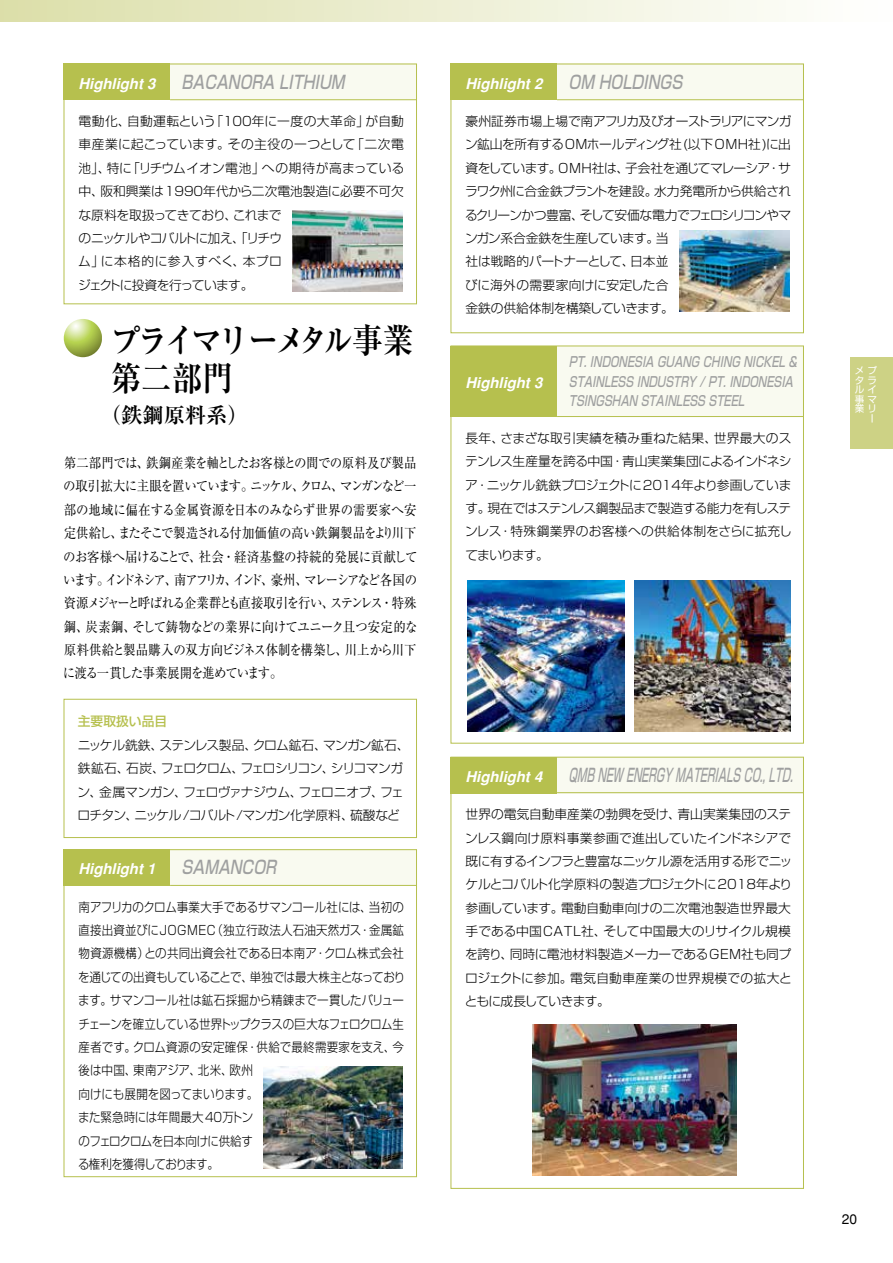
<style>
.page{position:relative;width:893px;height:1263px;background:#fff}
.page>*{position:absolute;margin:0;border:0;box-sizing:border-box;transform-origin:0 0}
.t1{font:700 34.05px/38.2px "Ryumin Pro";letter-spacing:-.12em;color:#000;scale:.9 1}
.t2{font:700 21.3px "Ryumin Pro";color:#000}
.t3{font:italic 500 18px "Shin Go Pro";color:#9fa0a0;scale:.8 1}
.t4{font:italic 500 18px "Shin Go Pro";color:#9fa0a0;scale:.56 1}
.t5{font:italic 700 14.85px "Helvetica";color:#fff}
.t6{font:13.8px/23.4px "Ryumin Pro";letter-spacing:-.075em;color:#000;text-align:justify;scale:.9 1}
.t7{font:italic 500 13.8px/19.2px "Shin Go Pro";color:#9fa0a0;scale:.75 1}
.t8{font:13.8px "Helvetica";color:#000}
.t9{font:300 12.75px/23.4px "Shin Go Pro";letter-spacing:-.02em;color:#000}
.t10{font:300 12.75px/23.4px "Shin Go Pro";letter-spacing:-.02em;color:#000;scale:.9 1}
.t11{font:300 12.75px/23.4px "Shin Go Pro";letter-spacing:-.055em;color:#000}
.t12{font:500 12.75px "Shin Go Pro";color:#b6c04e}
.t13{font:9.6px/9.6px "Shin Go Pro";color:#fff}
</style>
<div class="page">
<div style="left:0;top:0;width:893px;height:21px;background:linear-gradient(to right,#dcdfaa,#fff)"></div>
<svg style="left:64px;top:319px;width:38px;height:38px"></svg>
<div style="left:64px;top:699px;width:353px;height:139px;border:1px solid #b6c04e"></div>
<div style="left:170px;top:64px;width:247px;height:36px;background:#f9faf0"></div>
<div style="left:170px;top:849px;width:247px;height:37px;background:#f9faf0"></div>
<div style="left:557px;top:64px;width:247px;height:36px;background:#f9faf0"></div>
<div style="left:557px;top:346px;width:247px;height:71px;background:#f9faf0"></div>
<div style="left:557px;top:757px;width:247px;height:36px;background:#f9faf0"></div>
<div style="left:64px;top:64px;width:353px;height:240px;border:1px solid #b6c04e"></div>
<div style="left:64px;top:849px;width:353px;height:328px;border:1px solid #b6c04e"></div>
<div style="left:451px;top:64px;width:353px;height:269px;border:1px solid #b6c04e"></div>
<div style="left:64px;top:64px;width:106px;height:36px;background:#b6c04e"></div>
<div style="left:64px;top:849px;width:106px;height:37px;background:#b6c04e"></div>
<div style="left:451px;top:64px;width:106px;height:36px;background:#b6c04e"></div>
<div style="left:451px;top:346px;width:106px;height:71px;background:#b6c04e"></div>
<div style="left:451px;top:757px;width:106px;height:36px;background:#b6c04e"></div>
<hr style="left:170px;top:99px;width:247px;height:1px;background:#b6c04e">
<hr style="left:170px;top:885px;width:247px;height:1px;background:#b6c04e">
<hr style="left:557px;top:99px;width:247px;height:1px;background:#b6c04e">
<hr style="left:557px;top:416px;width:247px;height:1px;background:#b6c04e">
<hr style="left:557px;top:792px;width:247px;height:1px;background:#b6c04e">
<img style="left:292px;top:210px;width:111px;height:81px">
<img style="left:263px;top:1067px;width:140px;height:101px">
<img style="left:532px;top:1025px;width:204px;height:151px">
<img style="left:679px;top:231px;width:111px;height:81px">
<img style="left:468px;top:580px;width:156px;height:151px">
<img style="left:634px;top:580px;width:157px;height:151px">
<div style="left:850px;top:357px;width:43px;height:92px;background:#cdd285"></div>
<p class="t5" style="left:78px;top:75px;width:78px">Highlight 3</p>
<h3 class="t3" style="left:182px;top:67px;width:211px">BACANORA LITHIUM</h3>
<p class="t9" style="left:78px;top:108px;width:328px">電動化、自動運転という「100年に一度の大革命」が自動車産業に起こっています。その主役の一つとして「二次電池」、特に「リチウムイオン電池」への期待が高まっている中、阪和興業は1990年代から二次電池製造に必要不可欠な原料を取扱ってきており、これまで<br>のニッケルやコバルトに加え、「リチウ<br>ム」に本格的に参入すべく、本プロ<br>ジェクトに投資を行っています。</p>
<h1 class="t1" style="left:111px;top:319px;width:338px">プライマリーメタル事業第二部門</h1>
<h2 class="t2" style="left:100px;top:398px;width:150px">（鉄鋼原料系）</h2>
<p class="t6" style="left:63px;top:450px;width:396px">第二部門では、鉄鋼産業を軸としたお客様との間での原料及び製品の取引拡大に主眼を置いています。ニッケル、クロム、マンガンなど一部の地域に偏在する金属資源を日本のみならず世界の需要家へ安定供給し、またそこで製造される付加価値の高い鉄鋼製品をより川下のお客様へ届けることで、社会・経済基盤の持続的発展に貢献しています。インドネシア、南アフリカ、インド、豪州、マレーシアなど各国の資源メジャーと呼ばれる企業群とも直接取引を行い、ステンレス・特殊鋼、炭素鋼、そして鋳物などの業界に向けてユニーク且つ安定的な原料供給と製品購入の双方向ビジネス体制を構築し、川上から川下に渡る一貫した事業展開を進めています。</p>
<p class="t12" style="left:78px;top:711px;width:91px">主要取扱い品目</p>
<p class="t11" style="left:77px;top:732px;width:334px">ニッケル銑鉄、ステンレス製品、クロム鉱石、マンガン鉱石、鉄鉱石、石炭、フェロクロム、フェロシリコン、シリコマンガン、金属マンガン、フェロヴァナジウム、フェロニオブ、フェロチタン、ニッケル/コバルト/マンガン化学原料、硫酸など</p>
<p class="t5" style="left:78px;top:860px;width:78px">Highlight 1</p>
<h3 class="t3" style="left:182px;top:853px;width:125px">SAMANCOR</h3>
<p class="t10" style="left:78px;top:894px;width:365px">南アフリカのクロム事業大手であるサマンコール社には、当初の直接出資並びにJOGMEC（独立行政法人石油天然ガス・金属鉱物資源機構）との共同出資会社である日本南ア・クロム株式会社を通じての出資もしていることで、単独では最大株主となっております。サマンコール社は鉱石採掘から精錬まで一貫したバリューチェーンを確立している世界トップクラスの巨大なフェロクロム生産者です。クロム資源の安定確保・供給で最終需要家を支え、今後は中国、東南アジア、北米、欧州<br>向けにも展開を図ってまいります。<br>また緊急時には年間最大40万トン<br>のフェロクロムを日本向けに供給す<br>る権利を獲得しております。</p>
<p class="t5" style="left:465px;top:75px;width:78px">Highlight 2</p>
<h3 class="t3" style="left:569px;top:67px;width:149px">OM HOLDINGS</h3>
<p class="t9" style="left:465px;top:108px;width:328px">豪州証券市場上場で南アフリカ及びオーストラリアにマンガン鉱山を所有するOMホールディング社(以下OMH社)に出資をしています。OMH社は、子会社を通じてマレーシア・サラワク州に合金鉄プラントを建設。水力発電所から供給されるクリーンかつ豊富、そして安価な電力でフェロシリコンやマンガン系合金鉄を生産しています。当<br>社は戦略的パートナーとして、日本並<br>びに海外の需要家向けに安定した合<br>金鉄の供給体制を構築していきます。</p>
<p class="t5" style="left:465px;top:374px;width:78px">Highlight 3</p>
<p class="t7" style="left:569px;top:351px;width:310px">PT. INDONESIA GUANG CHING NICKEL &amp;<br>STAINLESS INDUSTRY / PT. INDONESIA<br>TSINGSHAN STAINLESS STEEL</p>
<p class="t9" style="left:465px;top:425px;width:328px;text-align:justify">長年、さまざな取引実績を積み重ねた結果、世界最大のステンレス生産量を誇る中国・青山実業集団によるインドネシア・ニッケル銑鉄プロジェクトに2014年より参画しています。現在ではステンレス鋼製品まで製造する能力を有しステンレス・特殊鋼業界のお客様への供給体制をさらに拡充してまいります。</p>
<p class="t13" style="left:868px;top:364px;width:11px">プ</p>
<p class="t13" style="left:868px;top:412px;width:7px">ー</p>
<p class="t13" style="left:855px;top:364px;width:23px">メ<br>タラルイ事マ業リ</p>
<p class="t5" style="left:465px;top:768px;width:78px">Highlight 4</p>
<h3 class="t4" style="left:569px;top:760px;width:410px">QMB NEW ENERGY MATERIALS CO., LTD.</h3>
<p class="t9" style="left:465px;top:801px;width:329px;text-align:justify">世界の電気自動車産業の勃興を受け、青山実業集団のステンレス鋼向け原料事業参画で進出していたインドネシアで既に有するインフラと豊富なニッケル源を活用する形でニッケルとコバルト化学原料の製造プロジェクトに2018年より参画しています。電動自動車向けの二次電池製造世界最大手である中国CATL社、そして中国最大のリサイクル規模を誇り、同時に電池材料製造メーカーであるGEM社も同プロジェクトに参加。電気自動車産業の世界規模での拡大とともに成長していきます。</p>
<p class="t8" style="left:842px;top:1211px;width:17px">20</p>
</div>
